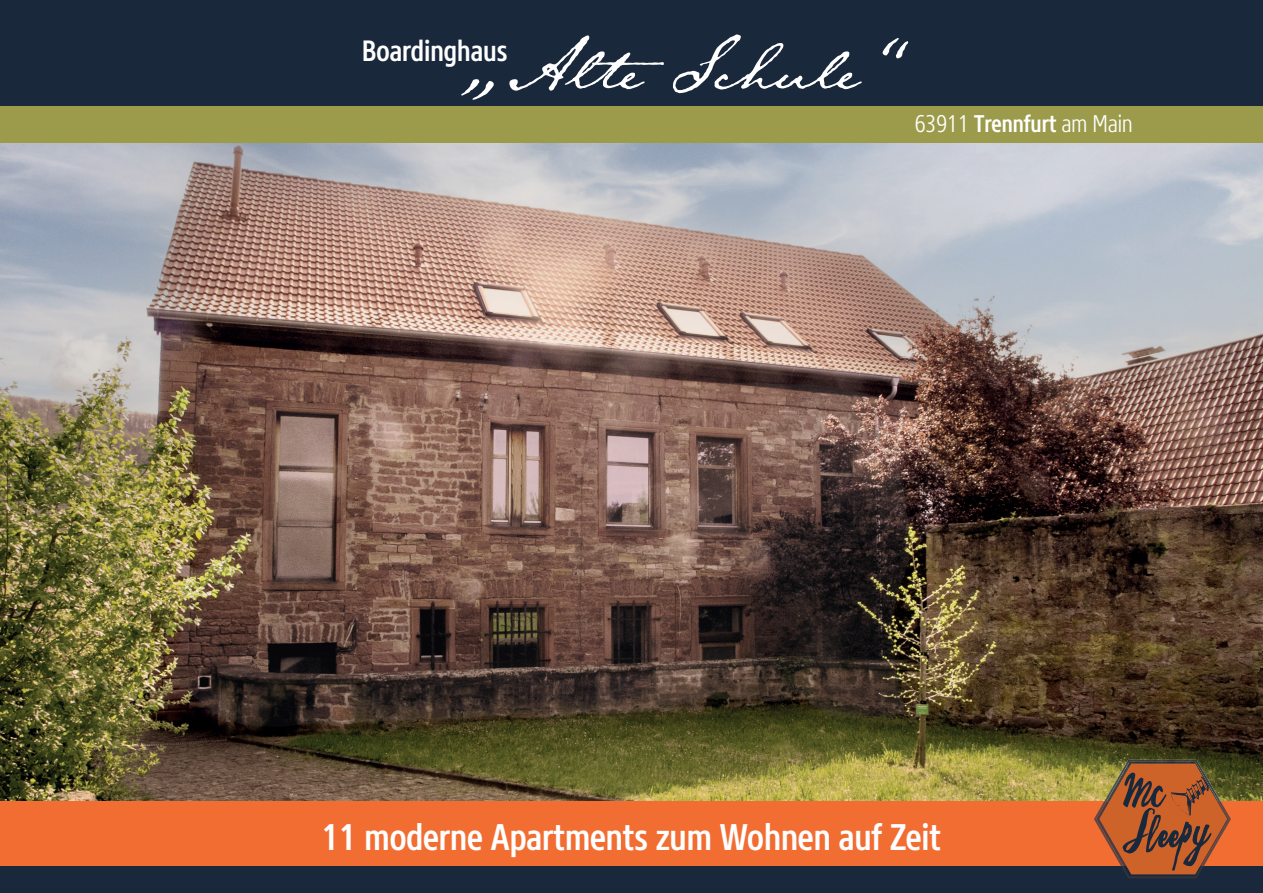
<style>
.page{position:relative;width:1263px;height:893px;background:#fff}
.page>*{position:absolute;margin:0;border:0;box-sizing:border-box;transform-origin:0 0}
.t1{font:96px "Emily Austin";color:#fff}
.t2{font:500 37.05px "Core Sans N57 Cn";color:#fff}
.t3{font:500 29.25px "Core Sans N57 Cn";color:#fff}
.t4{font:300 24px "Core Sans N37 Cn";color:#fff}
.s1{font-family:"Core Sans N57 Cn";font-weight:500}
</style>
<div class="page">
<img style="left:0;top:143px;width:1263px;height:658px">
<div style="left:0;top:851px;width:1263px;height:42px;background:#1a283c"></div>
<div style="left:0;top:0;width:1263px;height:128px;background:#1a283c"></div>
<div style="left:0;top:107px;width:1263px;height:36px;background:#9c9b4c"></div>
<div style="left:0;top:801px;width:1263px;height:65px;background:#f26d32"></div>
<img style="left:1104px;top:760px;width:116px;height:4px">
<svg style="left:1094px;top:764px;width:137px;height:114px;background:#9c5830"></svg>
<h1 class="t1" style="left:459px;top:-3px;width:444px">„ Alte Schule“</h1>
<p class="t3" style="left:362px;top:32px;width:147px">Boardinghaus</p>
<p class="t4" style="left:915px;top:108px;width:219px">63911 <span class="s1">Trennfurt</span> am Main</p>
<p class="t2" style="left:322px;top:813px;width:621px">11 moderne Apartments zum Wohnen auf Zeit</p>
</div>
